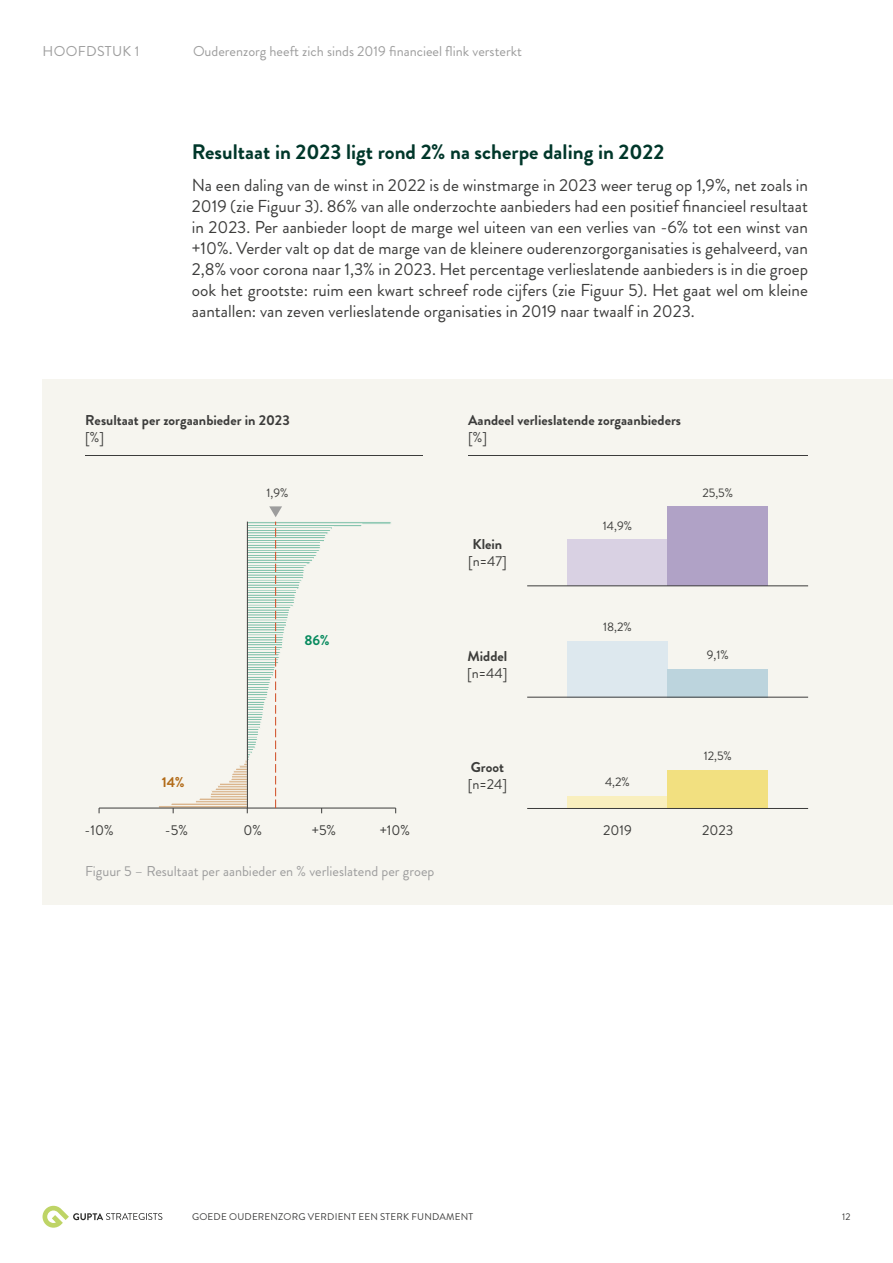
<style>
.page{position:relative;width:893px;height:1263px;background:#fff}
.page>*{position:absolute;margin:0;border:0;box-sizing:border-box;transform-origin:0 0}
.t1{font:700 21px "Brandon Grotesque";color:#00372a}
.t2{font:17.25px/21px "Brandon Grotesque";color:#3c3c3b;text-align:justify}
.t3{font:14.25px "Brandon Grotesque";color:#9d9d9d}
.t4{font:700 14.25px "Brandon Grotesque";color:#3c3c3b}
.t5{font:14.25px "Brandon Grotesque";color:#3c3c3a}
.t6{font:700 14.25px "Brandon Grotesque";color:#3c3c3a}
.t7{font:14.25px "Brandon Grotesque";letter-spacing:.02em;color:#9d9d9d}
.t8{font:14.25px "Brandon Grotesque";color:#3c3c3b}
.t9{font:700 14.25px "Brandon Grotesque";color:#078a5e}
.t10{font:700 14.25px "Brandon Grotesque";color:#b26b18}
.t11{font:12.3px "Brandon Grotesque";color:#3c3c3a}
.t12{font:9.75px "Brandon Grotesque";letter-spacing:.02em;color:#3c3c3b}
</style>
<div class="page">
<div style="left:43px;top:380px;width:850px;height:525px;background:#f6f5ef"></div>
<svg style="left:43px;top:1206px;width:119px;height:22px"></svg>
<div style="left:219px;top:783px;width:29px;height:3px;background:#dab58d;border:1px solid #f6f5ef"></div>
<div style="left:217px;top:785px;width:31px;height:3px;border:1px solid #f6f5ef"></div>
<div style="left:215px;top:788px;width:33px;height:3px;border:1px solid #f6f5ef"></div>
<div style="left:211px;top:790px;width:37px;height:3px;border:1px solid #f6f5ef"></div>
<div style="left:210px;top:793px;width:38px;height:3px;border:1px solid #f6f5ef"></div>
<div style="left:210px;top:795px;width:38px;height:3px;background:#dab58d;border:1px solid #f6f5ef"></div>
<div style="left:199px;top:798px;width:49px;height:3px;border:1px solid #f6f5ef"></div>
<div style="left:195px;top:800px;width:53px;height:3px;border:1px solid #f6f5ef"></div>
<div style="left:171px;top:803px;width:77px;height:3px;background:#dab58d;border:1px solid #f6f5ef"></div>
<div style="left:158px;top:805px;width:90px;height:3px;background:#dab58d;border:1px solid #f6f5ef"></div>
<hr style="left:99px;top:808px;width:297px;height:1px;background:#3c3c3b">
<svg style="left:229px;top:506px;width:167px;height:307px"></svg>
<div style="left:567px;top:540px;width:101px;height:46px;background:#d9d1e3"></div>
<div style="left:668px;top:507px;width:100px;height:79px;background:#b0a2c6"></div>
<hr style="left:527px;top:585px;width:281px;height:1px;background:#3c3c3b">
<div style="left:567px;top:641px;width:101px;height:56px;background:#dde8ee"></div>
<div style="left:668px;top:669px;width:100px;height:28px;background:#bcd4dd"></div>
<hr style="left:527px;top:697px;width:281px;height:1px;background:#3c3c3b">
<div style="left:567px;top:795px;width:101px;height:13px;background:#f9efbe"></div>
<div style="left:668px;top:770px;width:100px;height:38px;background:#f2e080"></div>
<hr style="left:527px;top:808px;width:281px;height:1px;background:#3c3c3b">
<hr style="left:468px;top:455px;width:340px;height:1px;background:#3c3c3b">
<hr style="left:85px;top:455px;width:337px;height:1px;background:#3c3c3b">
<p class="t7" style="left:43px;top:41px;width:98px">HOOFDSTUK 1</p>
<p class="t3" style="left:193px;top:41px;width:330px">Ouderenzorg heeft zich sinds 2019 financieel flink versterkt</p>
<p class="t1" style="left:192px;top:137px;width:474px">Resultaat in 2023 ligt rond 2% na scherpe daling in 2022</p>
<p class="t2" style="left:192px;top:175px;width:618px">Na een daling van de winst in 2022 is de winstmarge in 2023 weer terug op 1,9%, net zoals in 2019 (zie Figuur 3). 86% van alle onderzochte aanbieders had een positief financieel resultaat in 2023. Per aanbieder loopt de marge wel uiteen van een verlies van -6% tot een winst van +10%. Verder valt op dat de marge van de kleinere ouderenzorgorganisaties is gehalveerd, van 2,8% voor corona naar 1,3% in 2023. Het percentage verlieslatende aanbieders is in die groep ook het grootste: ruim een kwart schreef rode cijfers (zie Figuur 5). Het gaat wel om kleine aantallen: van zeven verlieslatende organisaties in 2019 naar twaalf in 2023.</p>
<p class="t4" style="left:85px;top:410px;width:206px">Resultaat per zorgaanbieder in 2023</p>
<p class="t8" style="left:85px;top:428px;width:20px">[%]</p>
<p class="t10" style="left:162px;top:772px;width:24px">14%</p>
<p class="t11" style="left:267px;top:484px;width:23px">1,9%</p>
<p class="t9" style="left:304px;top:630px;width:27px">86%</p>
<p class="t5" style="left:84px;top:820px;width:31px">-10%</p>
<p class="t5" style="left:165px;top:820px;width:25px">-5%</p>
<p class="t5" style="left:244px;top:820px;width:20px">0%</p>
<p class="t5" style="left:312px;top:820px;width:26px">+5%</p>
<p class="t5" style="left:380px;top:820px;width:32px">+10%</p>
<p class="t3" style="left:85px;top:861px;width:351px">Figuur 5 – Resultaat per aanbieder en % verlieslatend per groep</p>
<p class="t4" style="left:468px;top:410px;width:215px">Aandeel verlieslatende zorgaanbieders</p>
<p class="t8" style="left:468px;top:428px;width:20px">[%]</p>
<p class="t6" style="left:472px;top:534px;width:31px">Klein</p>
<p class="t5" style="left:468px;top:552px;width:40px">[n=47]</p>
<p class="t6" style="left:467px;top:646px;width:41px">Middel</p>
<p class="t5" style="left:467px;top:663px;width:42px">[n=44]</p>
<p class="t11" style="left:603px;top:517px;width:31px">14,9%</p>
<p class="t11" style="left:603px;top:618px;width:30px">18,2%</p>
<p class="t11" style="left:702px;top:485px;width:32px">25,5%</p>
<p class="t11" style="left:707px;top:646px;width:23px">9,1%</p>
<p class="t6" style="left:471px;top:757px;width:35px">Groot</p>
<p class="t5" style="left:468px;top:774px;width:41px">[n=24]</p>
<p class="t11" style="left:605px;top:773px;width:26px">4,2%</p>
<p class="t11" style="left:704px;top:747px;width:30px">12,5%</p>
<p class="t5" style="left:603px;top:820px;width:30px">2019</p>
<p class="t5" style="left:702px;top:820px;width:33px">2023</p>
<p class="t12" style="left:192px;top:1210px;width:283px">GOEDE OUDERENZORG VERDIENT EEN STERK FUNDAMENT</p>
<p class="t12" style="left:842px;top:1210px;width:10px">12</p>
</div>
